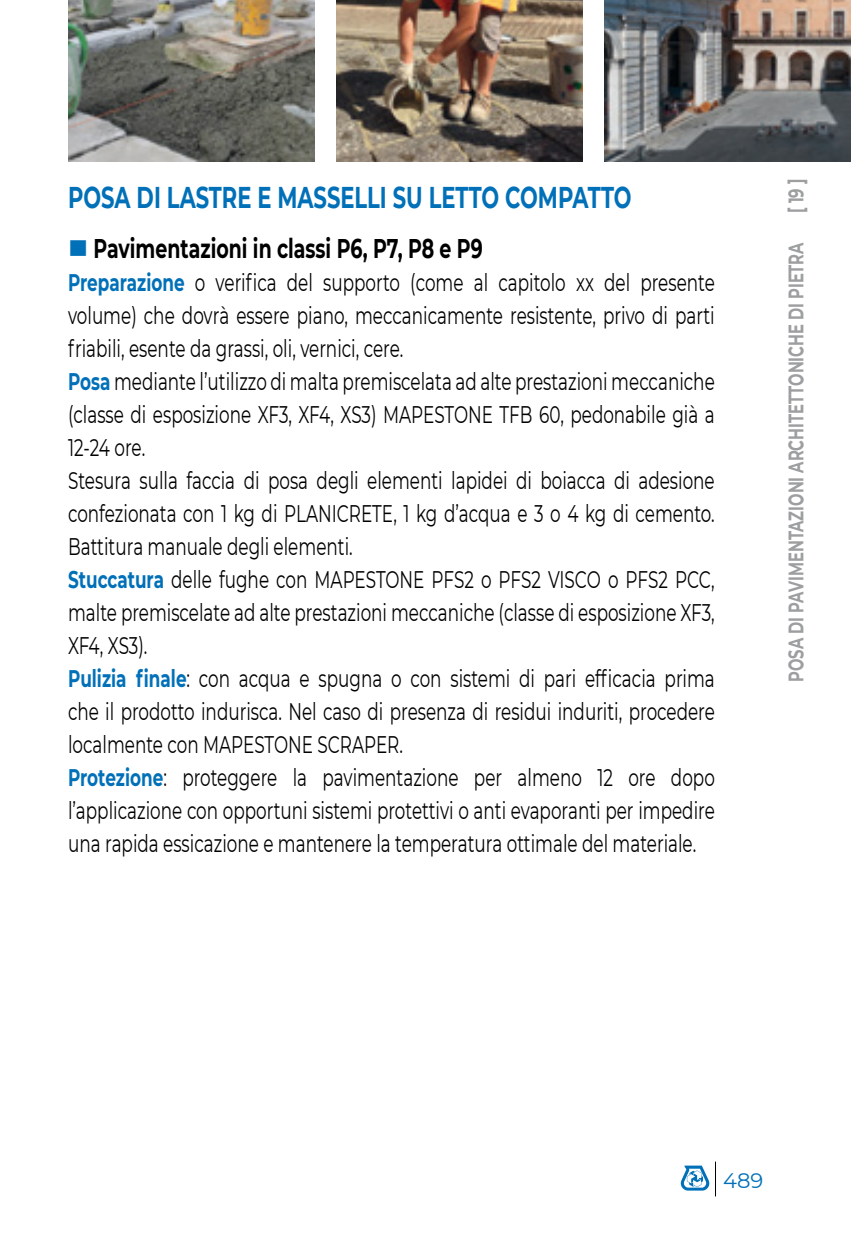
<style>
.page{position:relative;width:851px;height:1234px;background:#fff}
.page>*{position:absolute;margin:0;border:0;box-sizing:border-box;transform-origin:0 0}
.t1{font:700 30px "Montserrat";color:#0070b8;scale:.7 1}
.t2{font:700 27px "Montserrat";color:#000;scale:.7 1}
.t3{font:24px/33px "Montserrat";color:#000;scale:.7 1}
.t4{font:700 21px "Montserrat";color:#9c9e9f;scale:.7 1}
.t5{font:21px "Montserrat";color:#0070b8}
.s1{font-weight:700;color:#0070b8}
</style>
<div class="page">
<svg style="left:680px;top:1165px;width:29px;height:25px"></svg>
<hr style="left:714px;top:1161px;width:2px;height:35px;background:#000">
<img style="left:604px;top:0;width:246px;height:162px">
<img style="left:336px;top:0;width:247px;height:162px">
<img style="left:68px;top:0;width:247px;height:162px">
<p class="t1" style="left:68px;top:175px;width:806px">POSA DI LASTRE E MASSELLI SU LETTO COMPATTO</p>
<p class="t4" style="left:780px;top:213px;width:50px;rotate:-90deg">[ 19 ]</p>
<p class="t2" style="left:94px;top:229px;width:557px">Pavimentazioni in classi P6, P7, P8 e P9</p>
<p class="t3" style="left:68px;top:265px;width:925px"><span class="s1">Preparazione</span> o verifica del supporto (come al capitolo xx del presente volume) che dovrà essere piano, meccanicamente resistente, privo di parti friabili, esente da grassi, oli, vernici, cere.<br><span class="s1">Posa</span> mediante l’utilizzo di malta premiscelata ad alte prestazioni meccaniche (classe di esposizione XF3, XF4, XS3) MAPESTONE TFB 60, pedonabile già a 12-24 ore.<br>Stesura sulla faccia di posa degli elementi lapidei di boiacca di adesione confezionata con 1 kg di PLANICRETE, 1 kg d’acqua e 3 o 4 kg di cemento.<br>Battitura manuale degli elementi.<br><span class="s1">Stuccatura</span> delle fughe con MAPESTONE PFS2 o PFS2 VISCO o PFS2 PCC, malte premiscelate ad alte prestazioni meccaniche (classe di esposizione XF3, XF4, XS3).<br><span class="s1">Pulizia finale</span>: con acqua e spugna o con sistemi di pari efficacia prima che il prodotto indurisca. Nel caso di presenza di residui induriti, procedere localmente con MAPESTONE SCRAPER.<br><span class="s1">Protezione</span>: proteggere la pavimentazione per almeno 12 ore dopo l’applicazione con opportuni sistemi protettivi o anti evaporanti per impedire una rapida essicazione e mantenere la temperatura ottimale del materiale.</p>
<p class="t4" style="left:780px;top:681px;width:629px;rotate:-90deg">POSA DI PAVIMENTAZIONI ARCHITETTONICHE DI PIETRA</p>
<p class="t5" style="left:723px;top:1165px;width:42px">489</p>
</div>
